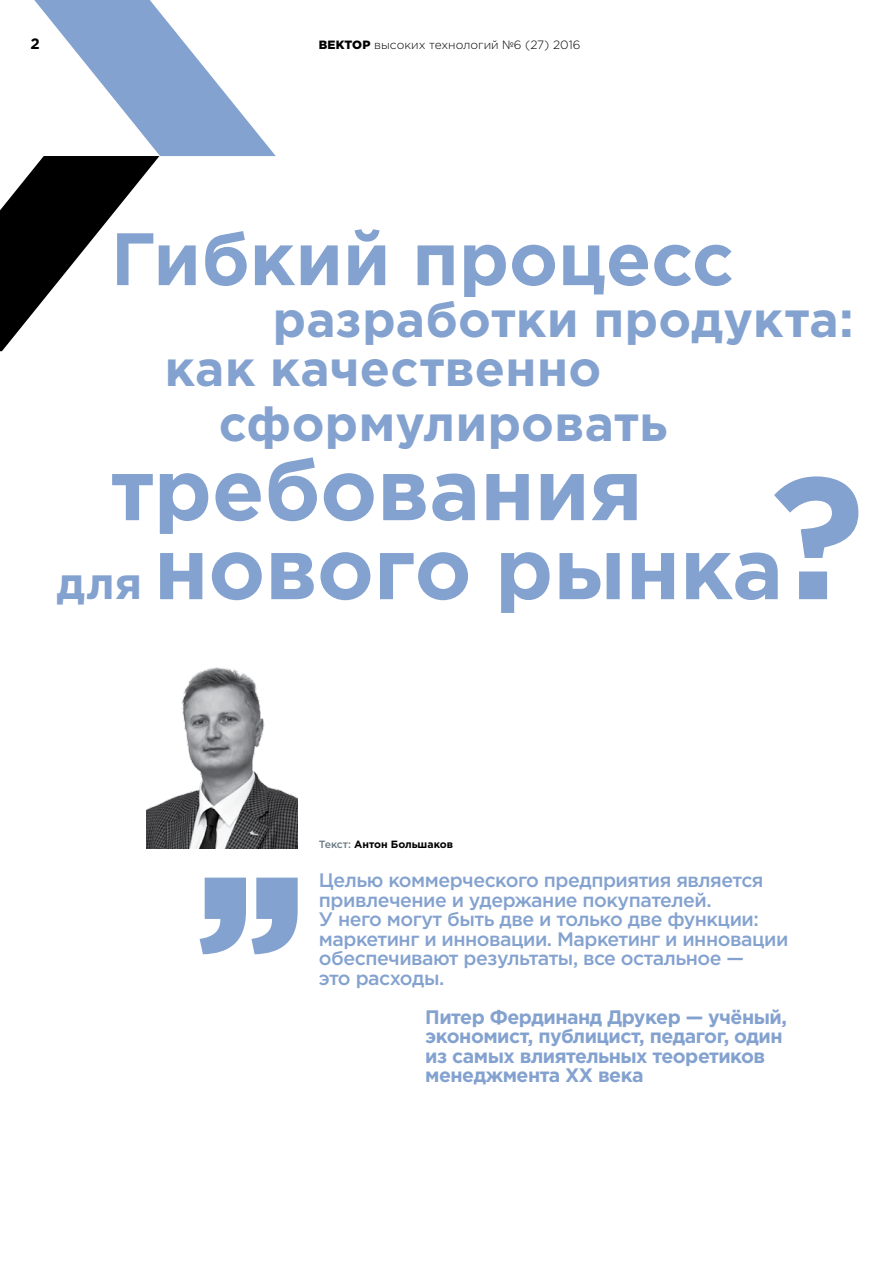
<style>
.page{position:relative;width:893px;height:1263px;background:#fff}
.page>*{position:absolute;margin:0;border:0;box-sizing:border-box;transform-origin:0 0}
.t1{font:700 86.1px/79.1px "Gotham Pro";color:#84a2cf}
.t2{font:700 74.1px "Gotham Pro";color:#84a2cf}
.t3{font:700 49.5px/49.1px "Gotham Pro";letter-spacing:.005em;color:#84a2cf}
.t4{font:500 19.5px/19.5px "Gotham Pro";letter-spacing:-.025em;color:#84a2cf}
.t5{font:700 19.5px/19.5px "Gotham Pro";letter-spacing:-.025em;color:#84a2cf}
.t6{font:700 15px "Gotham Pro";color:#000}
.t7{font:300 12px "Gotham Pro";color:#000}
.t8{font:700 10.5px "Gotham Pro";color:#000}
.s1{font-weight:900}
.s2{font-size:44.1px}
.s3{font-size:173.1px}
.s4{font-weight:500;color:#6a7982}
</style>
<div class="page">
<svg style="left:200px;top:878px;width:98px;height:76px"></svg>
<img style="left:146px;top:667px;width:152px;height:181px">
<svg style="left:0;top:0;width:276px;height:351px"></svg>
<p class="t6" style="left:31px;top:35px;width:11px">2</p>
<p class="t7" style="left:319px;top:38px;width:263px"><span class="s1">ВЕКТОР</span> высоких технологий №6 (27) 2016</p>
<h2 class="t2" style="left:111px;top:216px;width:625px">Гибкий процесс</h2>
<h3 class="t3" style="left:165px;top:294px;width:690px;text-indent:108px">разработки продукта: как качественно</h3>
<h3 class="t3" style="left:219px;top:398px;width:450px">сформулировать</h3>
<h1 class="t1" style="left:57px;top:448px;width:809px;text-indent:54px">требования<br><span class="s2">для</span> нового рынка<span class="s3">?</span></h1>
<p class="t8" style="left:319px;top:838px;width:136px"><span class="s4">Текст:</span> Антон Большаков</p>
<p class="t4" style="left:319px;top:870px;width:471px">Целью коммерческого предприятия является привлечение и удержание покупателей.<br>У него могут быть две и только две функции: маркетинг и инновации. Маркетинг и инновации обеспечивают результаты, все остальное —<br>это расходы.</p>
<p class="t5" style="left:425px;top:1007px;width:363px">Питер Фердинанд Друкер — учёный, экономист, публицист, педагог, один из самых влиятельных теоретиков менеджмента XX века</p>
</div>
